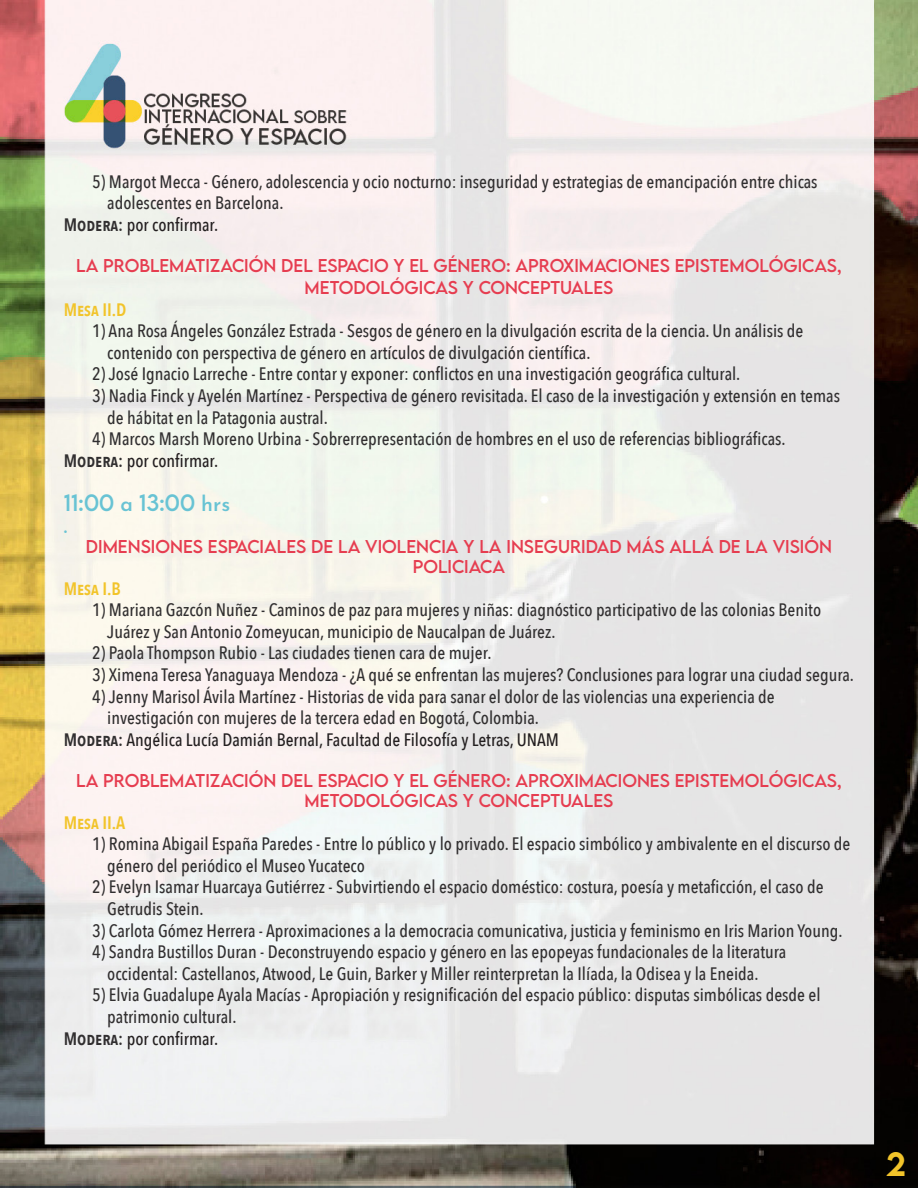
<style>
.page{position:relative;width:918px;height:1188px;background:#fff}
.page>*{position:absolute;margin:0;border:0;box-sizing:border-box;transform-origin:0 0}
.t1{font:500 30px "LEMONMILK";color:#f2c42a}
.t2{font:21px "LEMONMILK";color:#68c3d4}
.t3{font:600 21px "Josefin Sans";color:#68c3d4}
.Mesas{font:500 18px/21.6px "Avenir Next Condensed";color:#312f30}
.t4{font:500 18px "Avenir Next Condensed";color:#231f20}
.t5{font:600 18px "Avenir Next Condensed";color:#f2c42a}
.t6{font:16.5px/19.8px "LEMONMILK";color:#e63d50;text-align:center}
.s1{font-weight:600;color:#312f30}
.s2{font-family:"Josefin Sans";font-weight:600}
</style>
<div class="page">
<img style="left:0;top:0;width:918px;height:1188px">
<p class="Mesas" style="left:107px;top:171px;width:712px;text-indent:-15px">5) Margot Mecca - Género, adolescencia y ocio nocturno: inseguridad y estrategias de emancipación entre chicas adolescentes en Barcelona.</p>
<p class="t4" style="left:64px;top:214px;width:156px"><span class="s1">Modera:</span> por confirmar.</p>
<p class="t6" style="left:76px;top:255px;width:767px;line-height:21.6px">LA PROBLEMATIZACIÓN DEL ESPACIO Y EL GÉNERO: APROXIMACIONES EPISTEMOLÓGICAS,<br>METODOLÓGICAS Y CONCEPTUALES</p>
<p class="t5" style="left:64px;top:294px;width:64px">Mesa II.D</p>
<p class="Mesas" style="left:107px;top:320px;width:698px;text-indent:-15px">1) Ana Rosa Ángeles González Estrada - Sesgos de género en la divulgación escrita de la ciencia. Un análisis de contenido con perspectiva de género en artículos de divulgación científica.</p>
<p class="Mesas" style="left:92px;top:363px;width:650px">2) José Ignacio Larreche - Entre contar y exponer: conflictos en una investigación geográfica cultural.</p>
<p class="Mesas" style="left:107px;top:385px;width:734px;text-indent:-15px">3) Nadia Finck y Ayelén Martínez - Perspectiva de género revisitada. El caso de la investigación y extensión en temas de hábitat en la Patagonia austral.</p>
<p class="Mesas" style="left:92px;top:428px;width:695px">4) Marcos Marsh Moreno Urbina - Sobrerrepresentación de hombres en el uso de referencias bibliográficas.</p>
<p class="t4" style="left:64px;top:450px;width:156px"><span class="s1">Modera:</span> por confirmar.</p>
<p class="t2" style="left:64px;top:489px;width:168px">11:00 <span class="s2">a</span> 13:00 <span class="s2">hrs</span></p>
<p class="t3" style="left:64px;top:508px;width:5px">.</p>
<p class="t6" style="left:86px;top:537px;width:748px">DIMENSIONES ESPACIALES DE LA VIOLENCIA Y LA INSEGURIDAD MÁS ALLÁ DE LA VISIÓN<br>POLICIACA</p>
<p class="t5" style="left:64px;top:573px;width:59px">Mesa I.B</p>
<p class="Mesas" style="left:107px;top:599px;width:715px;text-indent:-15px">1) Mariana Gazcón Nuñez - Caminos de paz para mujeres y niñas: diagnóstico participativo de las colonias Benito<br>Juárez y San Antonio Zomeyucan, municipio de Naucalpan de Juárez.</p>
<p class="Mesas" style="left:92px;top:642px;width:401px">2) Paola Thompson Rubio - Las ciudades tienen cara de mujer.</p>
<p class="Mesas" style="left:92px;top:664px;width:763px">3) Ximena Teresa Yanaguaya Mendoza - ¿A qué se enfrentan las mujeres? Conclusiones para lograr una ciudad segura.</p>
<p class="Mesas" style="left:107px;top:686px;width:669px;text-indent:-15px">4) Jenny Marisol Ávila Martínez - Historias de vida para sanar el dolor de las violencias una experiencia de investigación con mujeres de la tercera edad en Bogotá, Colombia.</p>
<p class="t4" style="left:64px;top:729px;width:497px"><span class="s1">Modera:</span> Angélica Lucía Damián Bernal, Facultad de Filosofía y Letras, UNAM</p>
<p class="t6" style="left:76px;top:771px;width:767px">LA PROBLEMATIZACIÓN DEL ESPACIO Y EL GÉNERO: APROXIMACIONES EPISTEMOLÓGICAS,<br>METODOLÓGICAS Y CONCEPTUALES</p>
<p class="t5" style="left:64px;top:807px;width:63px">Mesa II.A</p>
<p class="Mesas" style="left:107px;top:833px;width:745px;text-indent:-15px">1) Romina Abigail España Paredes - Entre lo público y lo privado. El espacio simbólico y ambivalente en el discurso de género del periódico el Museo Yucateco</p>
<p class="Mesas" style="left:107px;top:876px;width:718px;text-indent:-15px">2) Evelyn Isamar Huarcaya Gutiérrez - Subvirtiendo el espacio doméstico: costura, poesía y metaficción, el caso de<br>Getrudis Stein.</p>
<p class="Mesas" style="left:92px;top:920px;width:752px">3) Carlota Gómez Herrera - Aproximaciones a la democracia comunicativa, justicia y feminismo en Iris Marion Young.</p>
<p class="Mesas" style="left:107px;top:941px;width:681px;text-indent:-15px">4) Sandra Bustillos Duran - Deconstruyendo espacio y género en las epopeyas fundacionales de la literatura occidental: Castellanos, Atwood, Le Guin, Barker y Miller reinterpretan la Ilíada, la Odisea y la Eneida.</p>
<p class="Mesas" style="left:107px;top:984px;width:715px;text-indent:-15px">5) Elvia Guadalupe Ayala Macías - Apropiación y resignificación del espacio público: disputas simbólicas desde el patrimonio cultural.</p>
<p class="t4" style="left:64px;top:1027px;width:156px"><span class="s1">Modera:</span> por confirmar.</p>
<p class="t1" style="left:886px;top:1145px;width:21px">2</p>
</div>
